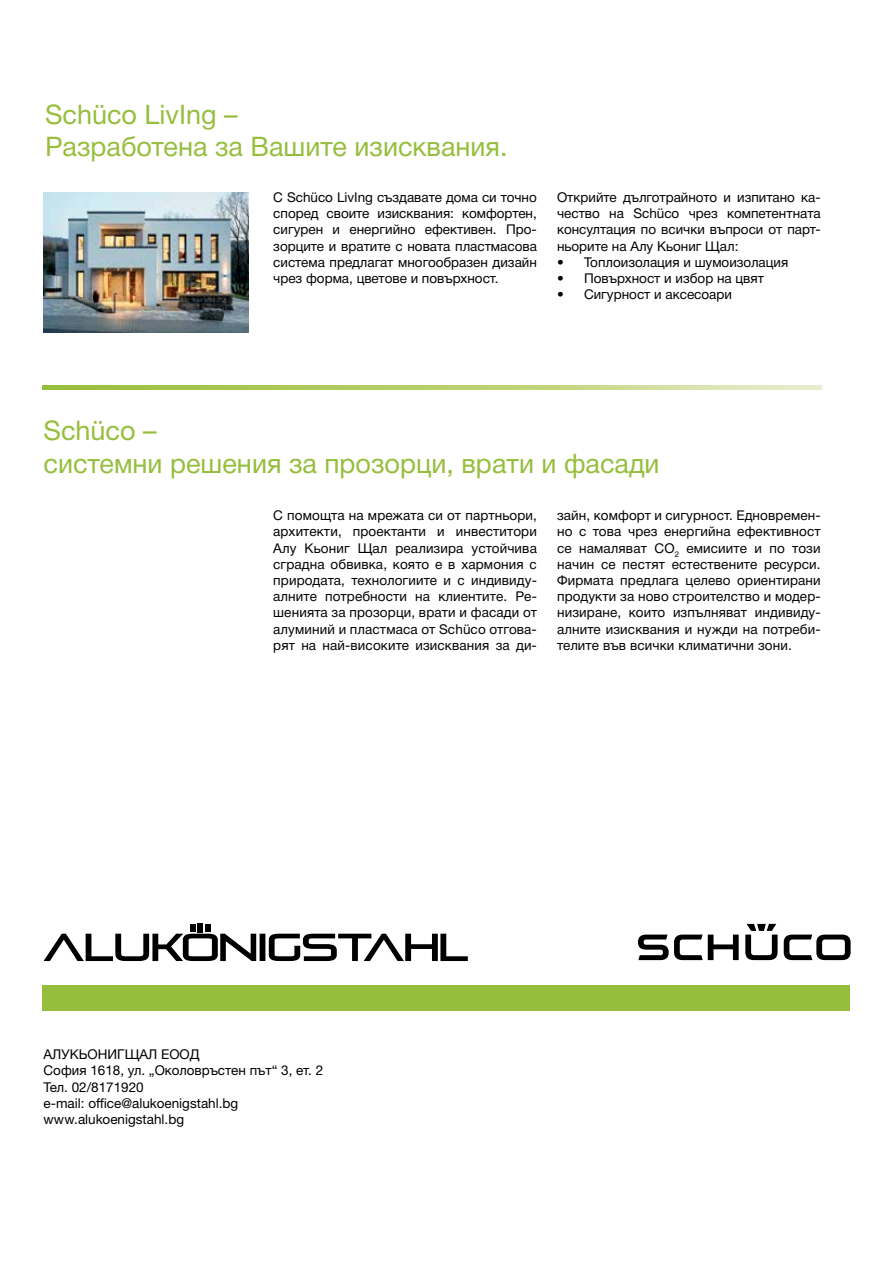
<style>
.page{position:relative;width:893px;height:1263px;background:#fff}
.page>*{position:absolute;margin:0;border:0;box-sizing:border-box;transform-origin:0 0}
.t1{font:27px/32.4px "Helvetica Neue Cyr";color:#96be3d}
.t2{font:27px "Helvetica Neue LTW1 G";color:#96be3d}
.t3{font:13.5px/16.2px "Helvetica Neue Cyr";color:#000;text-align:justify}
.t4{font:13.5px/16.2px "Helvetica Neue LTW1 G";color:#000}
.s1{font-family:"Helvetica Neue LTW1 G"}
</style>
<div class="page">
<div style="left:43px;top:985px;width:807px;height:25px;background:#96be3d"></div>
<div style="left:198px;top:923px;width:5px;height:9px;background:#000"></div>
<svg style="left:44px;top:925px;width:424px;height:36px"></svg>
<svg style="left:638px;top:924px;width:213px;height:36px"></svg>
<img style="left:44px;top:192px;width:205px;height:141px">
<svg style="left:43px;top:385px;width:778px;height:5px"></svg>
<h1 class="t1" style="left:45px;top:98px;width:464px"><span class="s1">Schüco</span> LivIng –<br>Разработена за Вашите изисквания.</h1>
<p class="t3" style="left:273px;top:189px;width:265px">С <span class="s1">Schüco</span> LivIng създавате дома си точно според своите изисквания: комфортен, сигурен и енергийно ефективен. Про&shy;зорците и вратите с новата пластмасова система предлагат многообразен дизайн чрез форма, цветове и повърхност.</p>
<p class="t3" style="left:557px;top:189px;width:265px">Открийте дълготрайното и изпитано ка&shy;чество на <span class="s1">Schüco</span> чрез компетентната консултация по всички въпроси от парт&shy;ньорите на Алу Кьониг Щал:</p>
<p class="t3" style="left:557px;top:254px;width:233px">• Топлоизолация и шумоизолация</p>
<p class="t3" style="left:557px;top:270px;width:208px">• Повърхност и избор на цвят</p>
<p class="t3" style="left:557px;top:286px;width:176px">• Сигурност и аксесоари</p>
<h1 class="t2" style="left:44px;top:414px;width:115px">Schüco –</h1>
<h1 class="t1" style="left:44px;top:447px;width:618px">системни решения за прозорци, врати и фасади</h1>
<p class="t3" style="left:273px;top:507px;width:265px">С помощта на мрежата си от партньори, архитекти, проектанти и инвеститори Алу Кьониг Щал реализира устойчива сградна обвивка, която е в хармония с природата, технологиите и с индивиду&shy;алните потребности на клиентите. Ре&shy;шенията за прозорци, врати и фасади от алуминий и пластмаса от <span class="s1">Schüco</span> отгова&shy;рят на най-високите изисквания за ди-</p>
<p class="t3" style="left:557px;top:507px;width:265px">зайн, комфорт и сигурност. Едновремен&shy;но с това чрез енергийна ефективност се намаляват СО<sub>2</sub> емисиите и по този начин се пестят естествените ресурси.<br>Фирмата предлага целево ориентирани продукти за ново строителство и модер&shy;низиране, които изпълняват индивиду&shy;алните изисквания и нужди на потреби&shy;телите във всички климатични зони.</p>
<p class="t4" style="left:44px;top:1046px;width:281px">АЛУКЬОНИГЩАЛ ЕООД<br>София 1618, ул. „Околовръстен път“ 3, ет. 2<br>Тел. 02/8171920<br>e-mail: office@alukoenigstahl.bg www.alukoenigstahl.bg</p>
</div>
